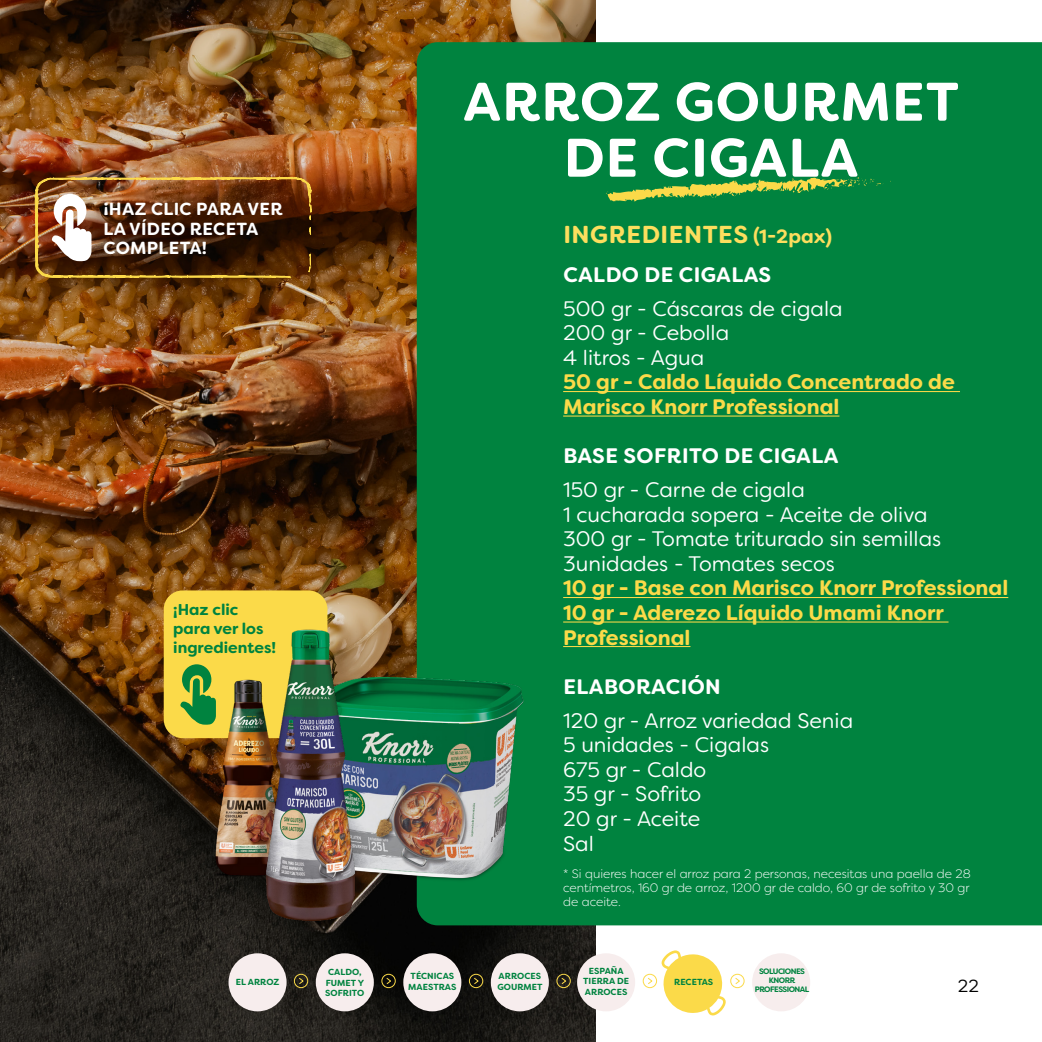
<style>
.page{position:relative;width:1042px;height:1042px;background:#fff}
.page>*{position:absolute;margin:0;border:0;box-sizing:border-box;transform-origin:0 0}
.t1{font:700 54.25px/56px "Filson Soft";letter-spacing:.02em;color:#fff;text-align:center}
.t2{font:700 24.5px "Filson Soft";letter-spacing:.02em;color:#fcde5e}
.t3{font:21px/24.5px "Filson Soft";color:#fff}
.t4{font:700 21px/24.5px "Filson Soft";color:#fbda49}
.t5{font:700 21px "Filson Soft";letter-spacing:.02em;color:#fff}
.t6{font:700 17.5px/19.2px "Filson Soft";letter-spacing:.02em;color:#fff}
.t7{font:17.5px "Filson Soft";color:#000}
.t8{font:700 15.75px/18.9px "Filson Soft";color:#00833f}
.t9{font:300 12.25px/14px "Filson Soft";color:#fff;text-align:justify}
.t10{font:700 8.75px/10.7px "Filson Soft";color:#00833f;text-align:center}
.t11{font:700 7.88px/9.5px "Filson Soft";letter-spacing:-.07em;color:#00833f;text-align:center}
.s1{font-size:19.25px}
</style>
<div class="page">
<img style="left:0;top:0;width:595px;height:1042px">
<div style="left:417px;top:42px;width:625px;height:883px;background:#00833f"></div>
<svg style="left:606px;top:176px;width:277px;height:27px;background:#429a41"></svg>
<hr style="left:563px;top:391px;width:397px;height:1px;background:#fbda49">
<hr style="left:563px;top:415px;width:276px;height:1px;background:#fbda49">
<hr style="left:563px;top:597px;width:445px;height:1px;background:#fbda49">
<hr style="left:563px;top:621px;width:385px;height:1px;background:#fbda49">
<hr style="left:563px;top:646px;width:127px;height:1px;background:#fbda49">
<img style="left:15px;top:0;width:357px;height:282px">
<div style="left:316px;top:953px;width:58px;height:58px;background:#f7eded;border-radius:50%"></div>
<div style="left:228px;top:953px;width:59px;height:58px;background:#f7eded;border-radius:50%"></div>
<div style="left:491px;top:953px;width:58px;height:58px;background:#f7eded;border-radius:50%"></div>
<div style="left:403px;top:953px;width:58px;height:58px;background:#f7eded;border-radius:50%"></div>
<div style="left:577px;top:953px;width:58px;height:58px;background:#f7eded;border-radius:50%"></div>
<div style="left:752px;top:953px;width:58px;height:58px;background:#f7eded;border-radius:50%"></div>
<svg style="left:294px;top:973px;width:14px;height:15px"></svg>
<svg style="left:381px;top:973px;width:15px;height:15px"></svg>
<svg style="left:469px;top:973px;width:14px;height:15px"></svg>
<svg style="left:556px;top:973px;width:15px;height:15px"></svg>
<svg style="left:642px;top:950px;width:103px;height:65px"></svg>
<div style="left:164px;top:590px;width:163px;height:148px;background:#fbda49;border-radius:19px"></div>
<svg style="left:180px;top:664px;width:29px;height:61px"></svg>
<img style="left:365px;top:656px;width:176px;height:243px">
<img style="left:203px;top:671px;width:53px;height:235px">
<img style="left:256px;top:620px;width:109px;height:315px">
<p class="t6" style="left:103px;top:200px;width:181px">¡HAZ CLIC PARA VER<br>LA VÍDEO RECETA<br>COMPLETA!</p>
<p class="t8" style="left:173px;top:600px;width:104px">¡Haz clic para ver los ingredientes!</p>
<h1 class="t1" style="left:463px;top:74px;width:497px">ARROZ GOURMET<br>DE CIGALA</h1>
<p class="t2" style="left:563px;top:218px;width:270px">INGREDIENTES <span class="s1">(1-2pax)</span></p>
<p class="t5" style="left:563px;top:261px;width:209px">CALDO DE CIGALAS</p>
<p class="t3" style="left:563px;top:296px;width:281px">500 gr - Cáscaras de cigala<br>200 gr - Cebolla<br>4 litros - Agua</p>
<p class="t4" style="left:563px;top:370px;width:393px">50 gr - Caldo Líquido Concentrado de<br>Marisco Knorr Professional</p>
<p class="t5" style="left:563px;top:442px;width:277px">BASE SOFRITO DE CIGALA</p>
<p class="t3" style="left:563px;top:478px;width:380px">150 gr - Carne de cigala<br>1 cucharada sopera - Aceite de oliva<br>300 gr - Tomate triturado sin semillas<br>3unidades - Tomates secos</p>
<p class="t4" style="left:563px;top:576px;width:447px">10 gr - Base con Marisco Knorr Professional<br>10 gr - Aderezo Líquido Umami Knorr<br>Professional</p>
<p class="t5" style="left:563px;top:672px;width:159px">ELABORACIÓN</p>
<p class="t3" style="left:563px;top:708px;width:292px">120 gr - Arroz variedad Senia<br>5 unidades - Cigalas<br>675 gr - Caldo<br>35 gr - Sofrito<br>20 gr - Aceite<br>Sal</p>
<p class="t9" style="left:563px;top:866px;width:409px">* Si quieres hacer el arroz para 2 personas, necesitas una paella de 28 centímetros, 160 gr de arroz, 1200 gr de caldo, 60 gr de sofrito y 30 gr de aceite.</p>
<p class="t10" style="left:236px;top:977px;width:45px">EL ARROZ</p>
<p class="t10" style="left:325px;top:967px;width:41px">CALDO,<br>FUMET Y<br>SOFRITO</p>
<p class="t10" style="left:408px;top:970px;width:50px;text-align:left">TÉCNICAS<br>MAESTRAS</p>
<p class="t10" style="left:497px;top:970px;width:47px;text-align:left">ARROCES<br>GOURMET</p>
<p class="t10" style="left:583px;top:965px;width:47px">ESPAÑA<br>TIERRA DE<br>ARROCES</p>
<p class="t10" style="left:674px;top:977px;width:40px">RECETAS</p>
<p class="t11" style="left:755px;top:966px;width:56px">SOLUCIONES<br>KNORR<br>PROFESSIONAL</p>
<p class="t7" style="left:958px;top:975px;width:23px">22</p>
</div>
